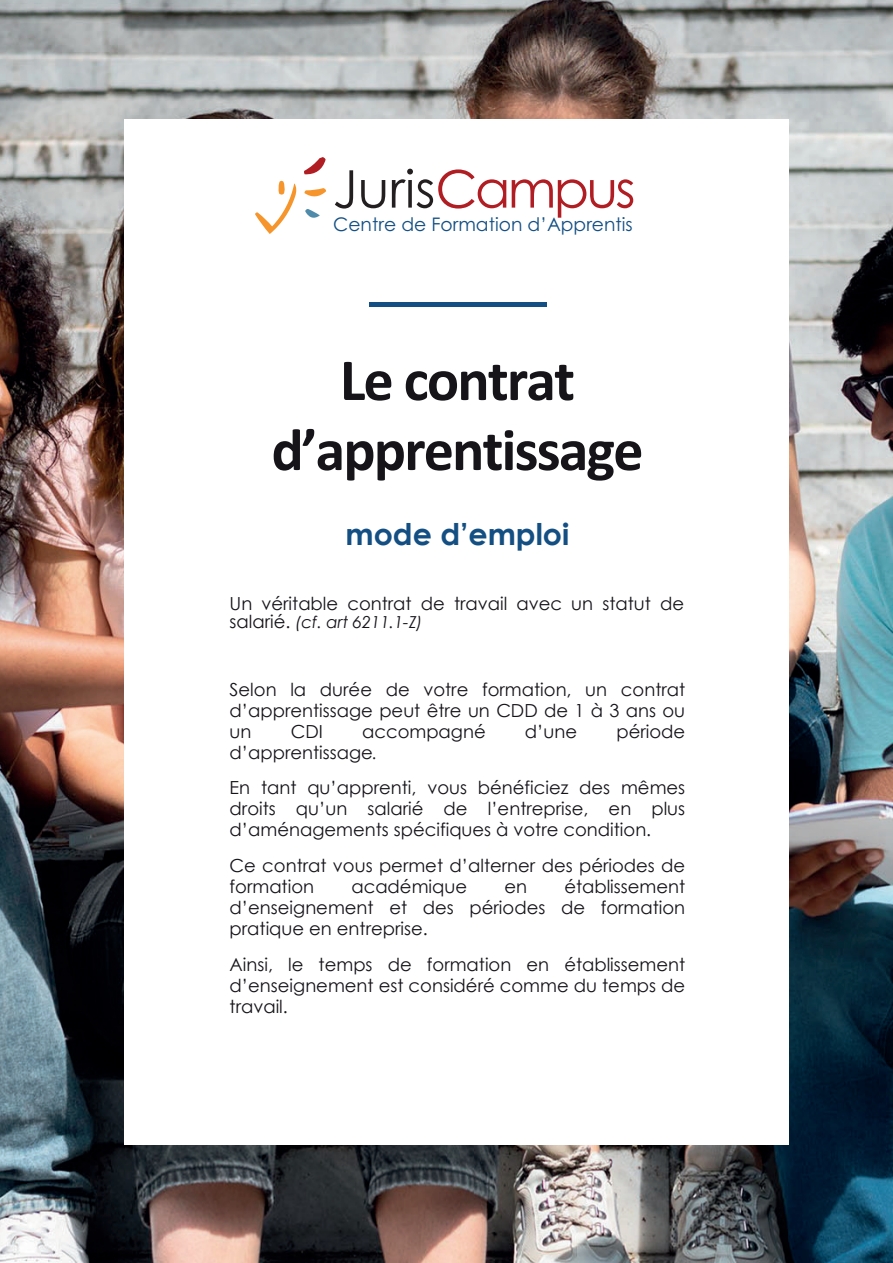
<style>
.page{position:relative;width:893px;height:1263px;background:#fff}
.page>*{position:absolute;margin:0;border:0;box-sizing:border-box;transform-origin:0 0}
.t1{font:700 60px/69.9px "Calibri";letter-spacing:-.03em;color:#161319;text-align:center}
.t2{font:700 30px "Century Gothic";color:#134f83}
.t3{font:18.75px "Century Gothic";color:#134f83}
.t4{font:18px/21px "Century Gothic";color:#161319;text-align:justify}
.t5{font:italic 16.5px "Century Gothic";color:#161319}
.s1{font-style:normal;font-size:18px}
.s2{font-style:italic;font-size:16.5px}
</style>
<div class="page">
<img style="left:0;top:0;width:893px;height:1263px">
<div style="left:125px;top:119px;width:664px;height:1026px;background:#fff"></div>
<hr style="left:369px;top:302px;width:177px;height:4px;background:#134f83">
<svg style="left:335px;top:170px;width:18px;height:39px"></svg>
<svg style="left:361px;top:180px;width:24px;height:28px"></svg>
<svg style="left:392px;top:169px;width:114px;height:40px"></svg>
<svg style="left:512px;top:179px;width:121px;height:39px"></svg>
<svg style="left:304px;top:157px;width:22px;height:18px"></svg>
<svg style="left:304px;top:188px;width:22px;height:9px"></svg>
<svg style="left:305px;top:209px;width:15px;height:9px"></svg>
<svg style="left:255px;top:181px;width:42px;height:53px"></svg>
<p class="t3" style="left:333px;top:212px;width:301px">Centre de Formation d’Apprentis</p>
<h1 class="t1" style="left:271px;top:344px;width:374px">Le contrat d’apprentissage</h1>
<h2 class="t2" style="left:345px;top:511px;width:225px">mode d’emploi</h2>
<p class="t4" style="left:230px;top:593px;width:456px">Un véritable contrat de travail avec un statut de</p>
<p class="t5" style="left:230px;top:610px;width:195px"><span class="s1">salarié.</span> (cf. art 6211.1-Z)</p>
<p class="t4" style="left:230px;top:678px;width:457px">Selon la durée de votre formation, un contrat d’apprentissage peut être un CDD de 1 à 3 ans ou un</p>
<p class="t4" style="left:291px;top:720px;width:34px">CDI</p>
<p class="t4" style="left:362px;top:720px;width:125px">accompagné</p>
<p class="t4" style="left:525px;top:720px;width:54px">d’une</p>
<p class="t4" style="left:616px;top:720px;width:70px">période</p>
<p class="t4" style="left:230px;top:734px;width:457px;line-height:35.7px">d’apprentissage<span class="s2">.<br></span>En tant qu’apprenti, vous bénéficiez des mêmes</p>
<p class="t4" style="left:230px;top:798px;width:457px">droits qu’un salarié de l’entreprise, en plus d’aménagements spécifiques à votre condition.</p>
<p class="t4" style="left:230px;top:855px;width:457px">Ce contrat vous permet d’alterner des périodes de formation</p>
<p class="t4" style="left:230px;top:876px;width:457px;text-indent:335px">établissement d’enseignement et des périodes de formation pratique en entreprise.</p>
<p class="t4" style="left:230px;top:953px;width:457px">Ainsi, le temps de formation en établissement d’enseignement est considéré comme du temps de travail.</p>
<p class="t4" style="left:351px;top:876px;width:117px">académique</p>
<p class="t4" style="left:504px;top:876px;width:24px">en</p>
</div>
